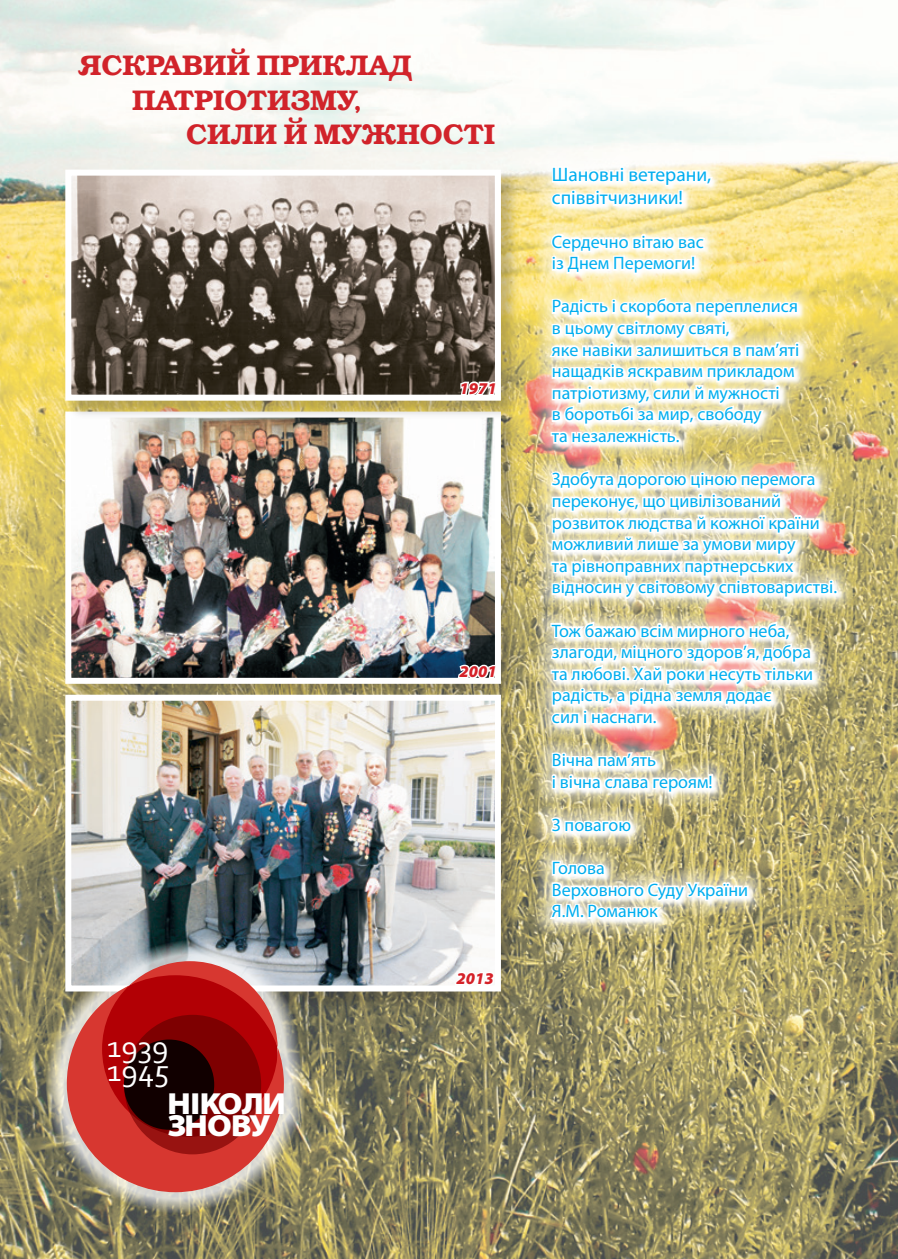
<style>
.page{position:relative;width:898px;height:1259px;background:#fff}
.page>*{position:absolute;margin:0;border:0;box-sizing:border-box;transform-origin:0 0}
.t1{font:31.5px/23.2px "Corbel";color:#fff}
.t2{font:900 semi-expanded 30.6px/22.4px "Myriad Pro";letter-spacing:-.03em;color:#fff}
.t3{font:600 28.5px/34.2px "Bookman C";color:#d1232a;text-align:center}
.t4{font:19.5px/23.4px "Myriad Pro";color:#00aeef}
.t5{font:18px/21.6px "Myriad Pro";color:#00aeef}
.t6{font:italic 900 16.5px "Myriad Pro";color:#d52229}
</style>
<div class="page">
<img style="left:0;top:0;width:897px;height:1259px">
<img style="left:532px;top:149px;width:322px;height:787px">
<svg style="left:546px;top:127px;width:291px;height:813px"></svg>
<div style="left:67px;top:413px;width:453px;height:290px;background:#231f20;opacity:.25"></div>
<img style="left:72px;top:420px;width:421px;height:257px">
<div style="left:65px;top:411px;width:435px;height:273px;border:6px solid #fff"></div>
<div style="left:67px;top:696px;width:453px;height:315px;background:#231f20;opacity:.25"></div>
<img style="left:72px;top:701px;width:421px;height:283px">
<div style="left:65px;top:694px;width:435px;height:297px;border:6px solid #fff"></div>
<div style="left:67px;top:171px;width:453px;height:249px;background:#231f20;opacity:.25"></div>
<img style="left:72px;top:177px;width:421px;height:217px">
<div style="left:65px;top:170px;width:435px;height:231px;border:6px solid #fff"></div>
<div style="left:45px;top:940px;width:260px;height:273px;background:#fff;opacity:.75"></div>
<svg style="left:67px;top:961px;width:217px;height:231px;background:#c6554f"></svg>
<svg style="left:124px;top:1014px;width:137px;height:140px;background:#820304"></svg>
<div style="left:124px;top:1039px;width:90px;height:90px;background:#100;border-radius:50%"></div>
<svg style="left:458px;top:380px;width:40px;height:17px"></svg>
<svg style="left:455px;top:663px;width:43px;height:17px"></svg>
<svg style="left:452px;top:970px;width:44px;height:17px"></svg>
<h3 class="t3" style="left:78px;top:48px;width:335px">ЯСКРАВИЙ ПРИКЛАД<br>ПАТРІОТИЗМУ,</h3>
<h3 class="t3" style="left:186px;top:117px;width:310px">СИЛИ Й МУЖНОСТІ</h3>
<p class="t6" style="left:459px;top:379px;width:39px">1971</p>
<p class="t6" style="left:459px;top:662px;width:39px">2001</p>
<h1 class="t1" style="left:107px;top:1034px;width:64px">1939<br>1945</h1>
<h2 class="t2" style="left:167px;top:1092px;width:120px">НIKОЛИ<br>ЗНОВУ</h2>
<p class="t6" style="left:456px;top:969px;width:39px">2013</p>
<p class="t4" style="left:551px;top:162px;width:161px">Шановні ветерани, співвітчизники!</p>
<p class="t5" style="left:551px;top:230px;width:153px">Сердечно вітаю вас із Днем Перемоги!</p>
<p class="t5" style="left:551px;top:295px;width:249px">Радість і скорбота переплелися в цьому світлому святі,<br>яке навіки залишиться в пам’яті нащадків яскравим прикладом патріотизму, сили й мужності<br>в боротьбі за мир, свободу<br>та незалежність.</p>
<p class="t5" style="left:551px;top:468px;width:286px">Здобута дорогою ціною перемога переконує, що цивілізований розвиток людства й кожної країни можливий лише за умови миру<br>та рівноправних партнерських відносин у світовому співтоваристві.</p>
<p class="t5" style="left:551px;top:619px;width:263px">Тож бажаю всім мирного неба, злагоди, міцного здоров’я, добра та любові. Хай роки несуть тільки радість, а рідна земля додає<br>сил і наснаги.</p>
<p class="t5" style="left:551px;top:749px;width:162px">Вічна пам’ять<br>і вічна слава героям!</p>
<p class="t5" style="left:551px;top:814px;width:81px">З повагою</p>
<p class="t5" style="left:551px;top:857px;width:198px">Голова<br>Верховного Суду України<br>Я.М. Романюк</p>
</div>
